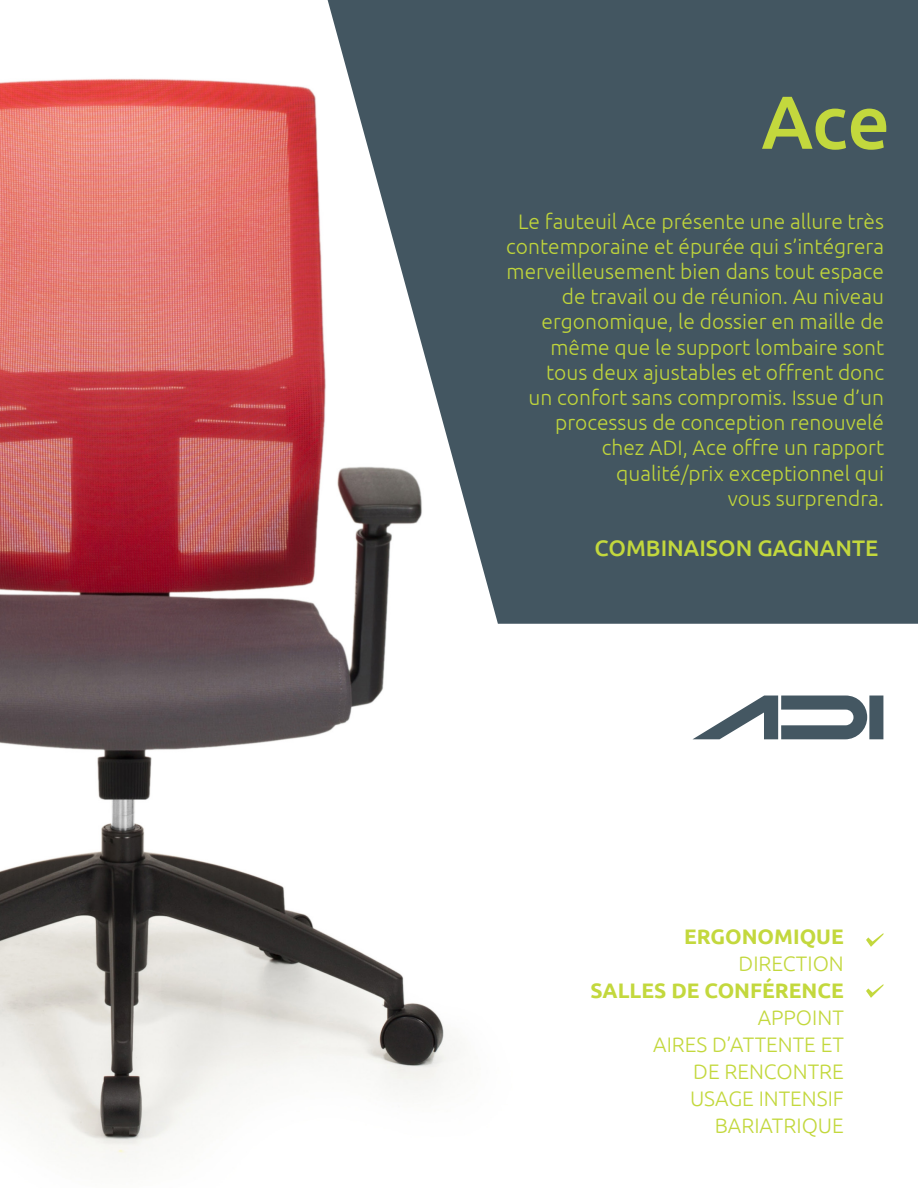
<style>
.page{position:relative;width:918px;height:1188px;background:#fff}
.page>*{position:absolute;margin:0;border:0;box-sizing:border-box;transform-origin:0 0}
.t1{font:500 75px "Ubuntu";color:#c3d83d}
.t2{font:500 22.5px "Ubuntu";color:#c3d83d}
.t3{font:300 21px/25.2px "Ubuntu";color:#c0d53b;text-align:right}
.t4{font:300 21px/27px "Ubuntu";color:#c3d83d;text-align:right}
.t5{font:700 21px "Ubuntu";color:#c3d83d}
</style>
<div class="page">
<img style="left:0;top:78px;width:460px;height:1083px">
<svg style="left:328px;top:0;width:590px;height:624px;background:#5a6a74"></svg>
<svg style="left:866px;top:933px;width:17px;height:14px"></svg>
<svg style="left:866px;top:984px;width:17px;height:14px"></svg>
<div style="left:869px;top:696px;width:14px;height:43px;background:#445762"></div>
<svg style="left:693px;top:696px;width:174px;height:43px"></svg>
<h1 class="t1" style="left:762px;top:88px;width:130px">Ace</h1>
<p class="t3" style="left:506px;top:210px;width:379px">Le fauteuil Ace présente une allure très contemporaine et épurée qui s’intégrera merveilleusement bien dans tout espace de travail ou de réunion. Au niveau ergonomique, le dossier en maille de même que le support lombaire sont tous deux ajustables et offrent donc<br>un confort sans compromis. Issue d’un processus de conception renouvelé<br>chez ADI, Ace offre un rapport qualité/prix exceptionnel qui<br>vous surprendra.</p>
<p class="t2" style="left:595px;top:538px;width:285px">COMBINAISON GAGNANTE</p>
<p class="t5" style="left:684px;top:927px;width:161px">ERGONOMIQUE</p>
<p class="t4" style="left:739px;top:951px;width:107px">DIRECTION</p>
<p class="t5" style="left:590px;top:981px;width:255px">SALLES DE CONFÉRENCE</p>
<p class="t4" style="left:653px;top:1005px;width:192px">APPOINT<br>AIRES D’ATTENTE ET<br>DE RENCONTRE<br>USAGE INTENSIF<br>BARIATRIQUE</p>
</div>
